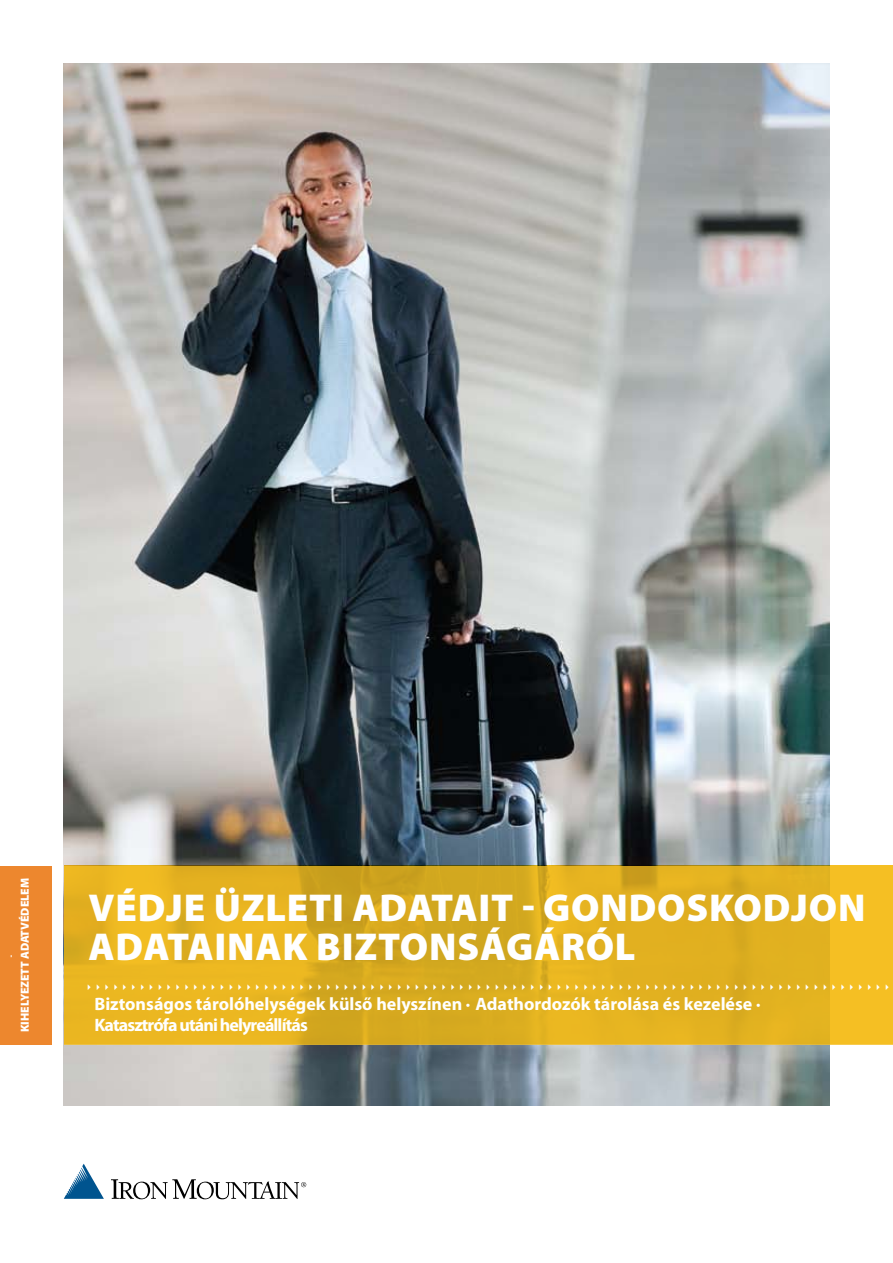
<style>
.page{position:relative;width:893px;height:1263px;background:#fff}
.page>*{position:absolute;margin:0;border:0;box-sizing:border-box;transform-origin:0 0}
.t1{font:900 39px/39px "Myriad Pro";letter-spacing:.02em;color:#fff}
.t2{font:700 18px/21px "Myriad Pro";color:#fff}
.t3{font:900 11.7px "Myriad Pro";letter-spacing:-.005em;color:#fff}
.t4{font:9px "Webdings";color:#fff}
.s1{font-weight:300}
</style>
<div class="page">
<img style="left:64px;top:64px;width:765px;height:1041px">
<svg style="left:64px;top:866px;width:829px;height:178px;background:#e1b020"></svg>
<div style="left:0;top:866px;width:51px;height:178px;background:#ed872e"></div>
<svg style="left:64px;top:1164px;width:40px;height:35px"></svg>
<svg style="left:111px;top:1179px;width:195px;height:20px"></svg>
<p class="t3" style="left:18px;top:1032px;width:155px;rotate:-90deg">KIHELYEZETT ADATVÉDELEM</p>
<h1 class="t1" style="left:88px;top:888px;width:779px">VÉDJE ÜZLETI ADATAIT - GONDOSKODJON<br>ADATAINAK BIZTONSÁGÁRÓL</h1>
<p class="t4" style="left:85px;top:983px;width:808px">✔✔✔✔✔✔✔✔✔✔✔✔✔✔✔✔✔✔✔✔✔✔✔✔✔✔✔✔✔✔✔✔✔✔✔✔✔✔✔✔✔✔✔✔✔✔✔✔✔✔✔✔✔✔✔✔✔✔✔✔✔✔✔✔✔✔✔✔✔✔✔✔✔✔✔✔✔✔✔✔✔✔✔✔✔✔✔✔✔✔✔</p>
<p class="t2" style="left:94px;top:993px;width:667px">Biztonságos tárolóhelységek külső helyszínen <span class="s1">•</span> Adathordozók tárolása és kezelése <span class="s1">•<br></span>Katasztrófa utáni helyreállítás</p>
</div>
